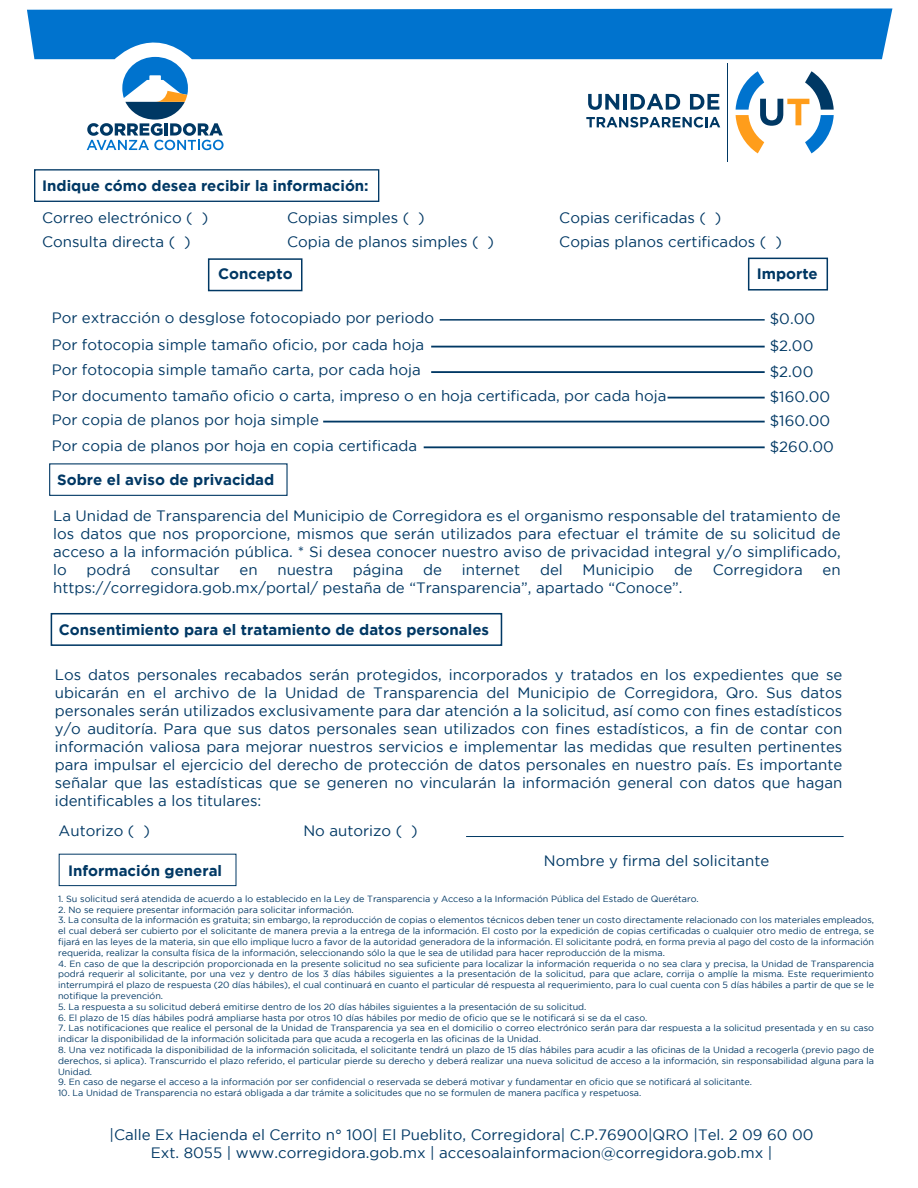
<style>
.page{position:relative;width:918px;height:1188px;background:#fff}
.page>*{position:absolute;margin:0;border:0;box-sizing:border-box;transform-origin:0 0}
.t1{font:15px/18px "Gotham";color:#003864}
.t2{font:700 15px "Gotham";color:#003864}
.t3{font:9px/10.8px "Gotham";color:#003864;text-align:justify}
</style>
<div class="page">
<div style="left:34px;top:169px;width:345px;height:33px;border:1px solid #003864"></div>
<div style="left:208px;top:258px;width:95px;height:33px;border:2px solid #003864"></div>
<div style="left:748px;top:258px;width:80px;height:33px;border:2px solid #003864"></div>
<hr style="left:440px;top:319px;width:325px;height:2px;background:#003864">
<hr style="left:431px;top:346px;width:334px;height:2px;background:#003864">
<hr style="left:431px;top:371px;width:334px;height:2px;background:#003864">
<hr style="left:668px;top:397px;width:97px;height:2px;background:#003864">
<hr style="left:323px;top:421px;width:442px;height:2px;background:#003864">
<hr style="left:424px;top:446px;width:341px;height:2px;background:#003864">
<div style="left:49px;top:463px;width:239px;height:33px;border:1px solid #003864"></div>
<div style="left:51px;top:613px;width:451px;height:33px;border:2px solid #003864"></div>
<hr style="left:466px;top:836px;width:378px;height:1px;background:#003864">
<div style="left:59px;top:854px;width:177px;height:32px;border:1px solid #003864"></div>
<svg style="left:87px;top:59px;width:137px;height:91px"></svg>
<hr style="left:727px;top:63px;width:1px;height:98px;background:#003864">
<svg style="left:588px;top:94px;width:31px;height:16px"></svg>
<hr style="left:623px;top:94px;width:4px;height:16px;background:#003864">
<svg style="left:631px;top:94px;width:49px;height:16px"></svg>
<svg style="left:690px;top:94px;width:29px;height:16px"></svg>
<svg style="left:586px;top:117px;width:134px;height:11px"></svg>
<svg style="left:736px;top:71px;width:98px;height:82px"></svg>
<div style="left:27px;top:8px;width:865px;height:51px;background:#0073ce"></div>
<h1 class="t2" style="left:42px;top:177px;width:328px">Indique cómo desea recibir la información:</h1>
<h1 class="t1" style="left:42px;top:209px;width:168px">Correo electrónico ( )</h1>
<h1 class="t1" style="left:287px;top:206px;width:209px;line-height:24px">Copias simples ( )<br>Copia de planos simples ( )</h1>
<h1 class="t1" style="left:559px;top:206px;width:224px;line-height:24px">Copias cerificadas ( )<br>Copias planos certificados ( )</h1>
<h1 class="t1" style="left:42px;top:233px;width:150px">Consulta directa ( )</h1>
<h1 class="t2" style="left:218px;top:265px;width:76px">Concepto</h1>
<h1 class="t1" style="left:52px;top:308px;width:384px">Por extracción o desglose fotocopiado por periodo</h1>
<h1 class="t2" style="left:757px;top:265px;width:63px">Importe</h1>
<h1 class="t1" style="left:770px;top:310px;width:47px">$0.00</h1>
<h1 class="t1" style="left:52px;top:335px;width:374px">Por fotocopia simple tamaño oficio, por cada hoja</h1>
<h1 class="t1" style="left:770px;top:337px;width:45px">$2.00</h1>
<h1 class="t1" style="left:52px;top:361px;width:371px">Por fotocopia simple tamaño carta, por cada hoja</h1>
<h1 class="t1" style="left:770px;top:362px;width:45px">$2.00</h1>
<h1 class="t1" style="left:52px;top:386px;width:616px">Por documento tamaño oficio o carta, impreso o en hoja certificada, por cada hoja</h1>
<h1 class="t1" style="left:770px;top:388px;width:62px">$160.00</h1>
<h1 class="t1" style="left:52px;top:410px;width:269px">Por copia de planos por hoja simple</h1>
<h1 class="t1" style="left:770px;top:412px;width:62px">$160.00</h1>
<h1 class="t1" style="left:52px;top:436px;width:367px">Por copia de planos por hoja en copia certificada</h1>
<h1 class="t1" style="left:770px;top:438px;width:66px">$260.00</h1>
<h1 class="t2" style="left:57px;top:471px;width:219px">Sobre el aviso de privacidad</h1>
<p class="t1" style="left:53px;top:507px;width:789px;text-align:justify">La Unidad de Transparencia del Municipio de Corregidora es el organismo responsable del tratamiento de los datos que nos proporcione, mismos que serán utilizados para efectuar el trámite de su solicitud de acceso a la información pública. * Si desea conocer nuestro aviso de privacidad integral y/o simplificado, lo</p>
<h1 class="t1" style="left:87px;top:561px;width:46px">podrá</h1>
<h1 class="t1" style="left:151px;top:561px;width:70px">consultar</h1>
<h1 class="t1" style="left:240px;top:561px;width:20px">en</h1>
<h1 class="t1" style="left:277px;top:561px;width:57px">nuestra</h1>
<h1 class="t1" style="left:353px;top:561px;width:52px">página</h1>
<h1 class="t1" style="left:423px;top:561px;width:20px">de</h1>
<h1 class="t1" style="left:462px;top:561px;width:60px">internet</h1>
<h1 class="t1" style="left:540px;top:561px;width:24px">del</h1>
<h1 class="t1" style="left:583px;top:561px;width:73px">Municipio</h1>
<h1 class="t1" style="left:674px;top:561px;width:20px">de</h1>
<h1 class="t1" style="left:713px;top:561px;width:92px">Corregidora</h1>
<h1 class="t1" style="left:823px;top:561px;width:20px">en</h1>
<h1 class="t1" style="left:53px;top:579px;width:631px">https://corregidora.gob.mx/portal/ pestaña de “Transparencia”, apartado “Conoce”.</h1>
<h1 class="t2" style="left:59px;top:621px;width:432px">Consentimiento para el tratamiento de datos personales</h1>
<p class="t1" style="left:55px;top:666px;width:789px;text-align:justify">Los datos personales recabados serán protegidos, incorporados y tratados en los expedientes que se ubicarán en el archivo de la Unidad de Transparencia del Municipio de Corregidora, Qro. Sus datos personales serán utilizados exclusivamente para dar atención a la solicitud, así como con fines estadísticos y/o auditoría. Para que sus datos personales sean utilizados con fines estadísticos, a fin de contar con información valiosa para mejorar nuestros servicios e implementar las medidas que resulten pertinentes para impulsar el ejercicio del derecho de protección de datos personales en nuestro país. Es importante señalar que las estadísticas que se generen no vincularán la información general con datos que hagan identificables a los titulares:</p>
<h1 class="t1" style="left:59px;top:822px;width:93px">Autorizo ( )</h1>
<h1 class="t1" style="left:303px;top:822px;width:116px">No autorizo ( )</h1>
<h1 class="t1" style="left:544px;top:851px;width:227px">Nombre y firma del solicitante</h1>
<h1 class="t2" style="left:68px;top:862px;width:155px">Información general</h1>
<p class="t3" style="left:58px;top:893px;width:642px">1. Su solicitud será atendida de acuerdo a lo establecido en la Ley de Transparencia y Acceso a la Información Pública del Estado de Querétaro.</p>
<p class="t3" style="left:58px;top:904px;width:297px">2. No se requiere presentar información para solicitar información.</p>
<p class="t3" style="left:58px;top:915px;width:818px">3. La consulta de la información es gratuita; sin embargo, la reproducción de copias o elementos técnicos deben tener un costo directamente relacionado con los materiales empleados, el cual deberá ser cubierto por el solicitante de manera previa a la entrega de la información. El costo por la expedición de copias certificadas o cualquier otro medio de entrega, se fijará en las leyes de la materia, sin que ello implique lucro a favor de la autoridad generadora de la información. El solicitante podrá, en forma previa al pago del costo de la información requerida, realizar la consulta física de la información, seleccionando sólo la que le sea de utilidad para hacer reproducción de la misma.</p>
<p class="t3" style="left:58px;top:958px;width:818px">4. En caso de que la descripción proporcionada en la presente solicitud no sea suficiente para localizar la información requerida o no sea clara y precisa, la Unidad de Transparencia podrá requerir al solicitante, por una vez y dentro de los 3 días hábiles siguientes a la presentación de la solicitud, para que aclare, corrija o amplíe la misma. Este requerimiento interrumpirá el plazo de respuesta (20 días hábiles), el cual continuará en cuanto el particular dé respuesta al requerimiento, para lo cual cuenta con 5 días hábiles a partir de que se le notifique la prevención.</p>
<p class="t3" style="left:58px;top:1001px;width:530px">5. La respuesta a su solicitud deberá emitirse dentro de los 20 días hábiles siguientes a la presentación de su solicitud.</p>
<p class="t3" style="left:58px;top:1012px;width:591px">6. El plazo de 15 días hábiles podrá ampliarse hasta por otros 10 días hábiles por medio de oficio que se le notificará si se da el caso.</p>
<p class="t3" style="left:58px;top:1023px;width:818px">7. Las notificaciones que realice el personal de la Unidad de Transparencia ya sea en el domicilio o correo electrónico serán para dar respuesta a la solicitud presentada y en su caso indicar la disponibilidad de la información solicitada para que acuda a recogerla en las oficinas de la Unidad.</p>
<p class="t3" style="left:58px;top:1044px;width:818px">8. Una vez notificada la disponibilidad de la información solicitada, el solicitante tendrá un plazo de 15 días hábiles para acudir a las oficinas de la Unidad a recogerla (previo pago de derechos, si aplica). Transcurrido el plazo referido, el particular pierde su derecho y deberá realizar una nueva solicitud de acceso a la información, sin responsabilidad alguna para la Unidad.</p>
<p class="t3" style="left:58px;top:1077px;width:695px">9. En caso de negarse el acceso a la información por ser confidencial o reservada se deberá motivar y fundamentar en oficio que se notificará al solicitante.</p>
<p class="t3" style="left:58px;top:1088px;width:585px">10. La Unidad de Transparencia no estará obligada a dar trámite a solicitudes que no se formulen de manera pacífica y respetuosa.</p>
<h1 class="t1" style="left:110px;top:1125px;width:705px;text-align:center">|Calle Ex Hacienda el Cerrito n° 100| El Pueblito, Corregidora| C.P.76900|QRO |Tel. 2 09 60 00<br>Ext. 8055 | www.corregidora.gob.mx | accesoalainformacion@corregidora.gob.mx |</h1>
</div>
